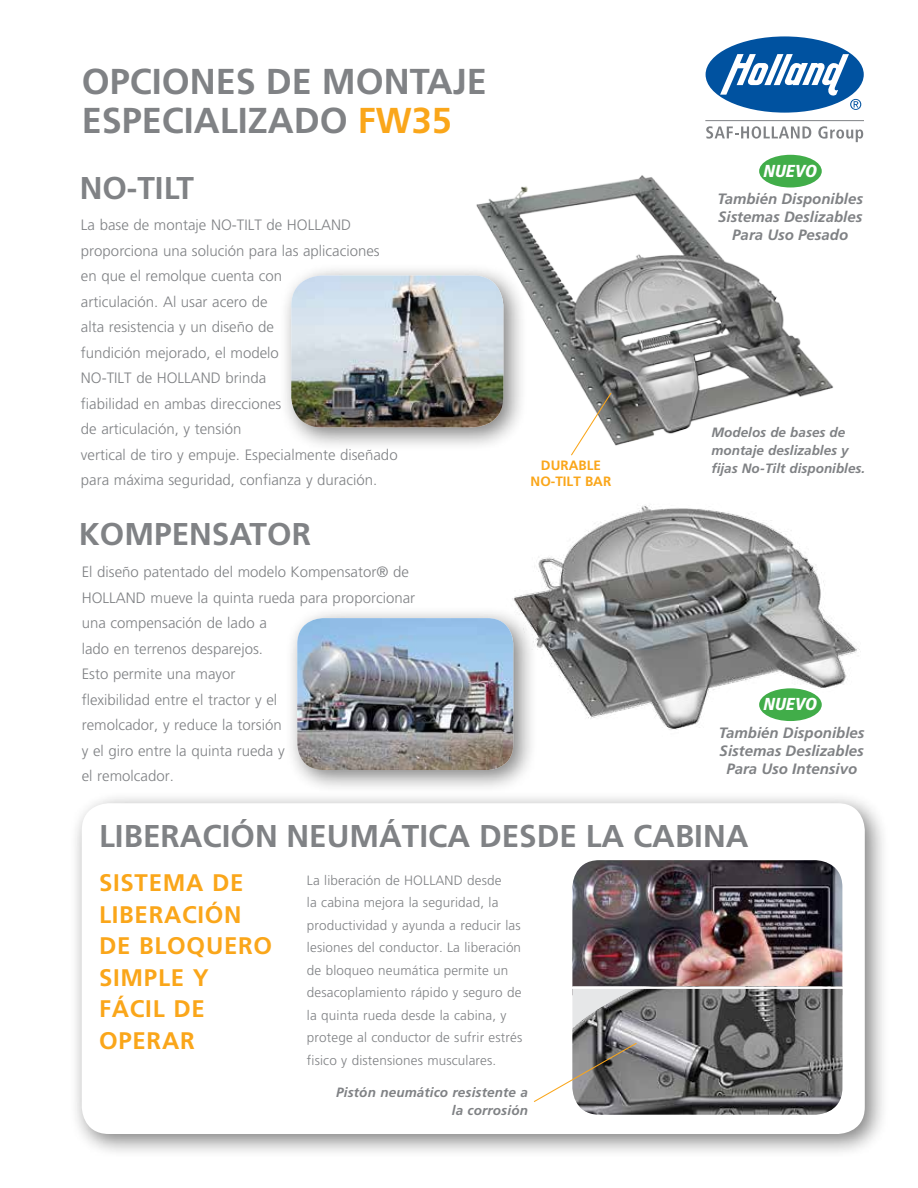
<style>
.page{position:relative;width:918px;height:1188px;background:#fff}
.page>*{position:absolute;margin:0;border:0;box-sizing:border-box;transform-origin:0 0}
.t1{font:700 36px/39px "Frutiger";color:#808285}
.t2{font:700 31.5px "Frutiger";color:#808285}
.t3{font:700 24px/31.5px "Frutiger";letter-spacing:.03em;color:#faa61a}
.t4{font:italic 900 condensed 17.25px "Frutiger LT Pro";color:#fff}
.t5{font:300 15px/25.5px "Frutiger";color:#808285}
.t6{font:italic 700 15px/18px "Frutiger";color:#808285;text-align:center}
.t7{font:300 13.5px/22.5px "Frutiger";letter-spacing:.01em;color:#808285}
.t8{font:italic 700 13.5px/18px "Frutiger";color:#808285;text-align:right}
.t9{font:700 13.5px "Frutiger";color:#faa61a}
.s1{color:#faa61a}
</style>
<div class="page">
<div style="left:69px;top:791px;width:820px;height:368px;background:#000;opacity:.5"></div>
<div style="left:82px;top:803px;width:783px;height:331px;background:#fff;border-radius:27px"></div>
<img style="left:533px;top:860px;width:309px;height:255px">
<div style="left:279px;top:263px;width:249px;height:189px;background:#000;opacity:.5"></div>
<img style="left:291px;top:276px;width:174px;height:151px">
<div style="left:285px;top:606px;width:253px;height:189px;background:#000;opacity:.5"></div>
<img style="left:297px;top:618px;width:216px;height:152px">
<img style="left:497px;top:506px;width:363px;height:233px">
<img style="left:465px;top:164px;width:369px;height:288px">
<svg style="left:570px;top:392px;width:43px;height:64px"></svg>
<div style="left:706px;top:36px;width:158px;height:77px;background:#0052a0;border-radius:50%"></div>
<svg style="left:720px;top:54px;width:141px;height:56px"></svg>
<svg style="left:706px;top:126px;width:105px;height:13px"></svg>
<svg style="left:818px;top:126px;width:45px;height:16px"></svg>
<hr style="left:705px;top:120px;width:159px;height:1px;background:#808285">
<div style="left:759px;top:155px;width:63px;height:32px;background:#41ad49;border-radius:50%"></div>
<div style="left:759px;top:688px;width:63px;height:33px;background:#41ad49;border-radius:50%"></div>
<h1 class="t1" style="left:82px;top:62px;width:407px">OPCIONES DE MONTAJE<br>ESPECIALIZADO <span class="s1">FW35</span></h1>
<h2 class="t2" style="left:80px;top:170px;width:116px">NO-TILT</h2>
<p class="t5" style="left:81px;top:213px;width:318px">La base de montaje NO-TILT de HOLLAND proporciona una solución para las aplicaciones en que el remolque cuenta con<br>articulación. Al usar acero de<br>alta resistencia y un diseño de<br>fundición mejorado, el modelo<br>NO-TILT de HOLLAND brinda<br>fiabilidad en ambas direcciones<br>de articulación, y tensión<br>vertical de tiro y empuje. Especialmente diseñado para máxima seguridad, confianza y duración.</p>
<h2 class="t2" style="left:79px;top:516px;width:234px">KOMPENSATOR</h2>
<p class="t5" style="left:82px;top:560px;width:335px">El diseño patentado del modelo Kompensator® de<br>HOLLAND mueve la quinta rueda para proporcionar una compensación de lado a<br>lado en terrenos desparejos.<br>Esto permite una mayor<br>flexibilidad entre el tractor y el<br>remolcador, y reduce la torsión<br>y el giro entre la quinta rueda y<br>el remolcador.</p>
<p class="t4" style="left:764px;top:160px;width:55px">NUEVO</p>
<p class="t6" style="left:717px;top:190px;width:147px">También Disponibles<br>Sistemas Deslizables<br>Para Uso Pesado</p>
<p class="t8" style="left:712px;top:423px;width:139px;text-align:left">Modelos de bases de montaje deslizables y</p>
<p class="t9" style="left:541px;top:457px;width:61px">DURABLE</p>
<p class="t8" style="left:712px;top:459px;width:155px">fijas No-Tilt disponibles.</p>
<p class="t9" style="left:531px;top:473px;width:82px">NO-TILT BAR</p>
<p class="t4" style="left:764px;top:694px;width:55px">NUEVO</p>
<p class="t6" style="left:719px;top:724px;width:147px">También Disponibles<br>Sistemas Deslizables<br>Para Uso Intensivo</p>
<h2 class="t2" style="left:99px;top:818px;width:651px">LIBERACIÓN NEUMÁTICA DESDE LA CABINA</h2>
<h3 class="t3" style="left:99px;top:867px;width:175px">SISTEMA DE<br>LIBERACIÓN<br>DE BLOQUERO<br>SIMPLE Y<br>FÁCIL DE<br>OPERAR</h3>
<p class="t7" style="left:307px;top:869px;width:217px">La liberación de HOLLAND desde<br>la cabina mejora la seguridad, la productividad y ayunda a reducir las lesiones del conductor. La liberación de bloqueo neumática permite un desacoplamiento rápido y seguro de la quinta rueda desde la cabina, y protege al conductor de sufrir estrés fisico y distensiones musculares.</p>
<p class="t8" style="left:336px;top:1083px;width:193px">Pistón neumático resistente a la corrosión</p>
</div>
